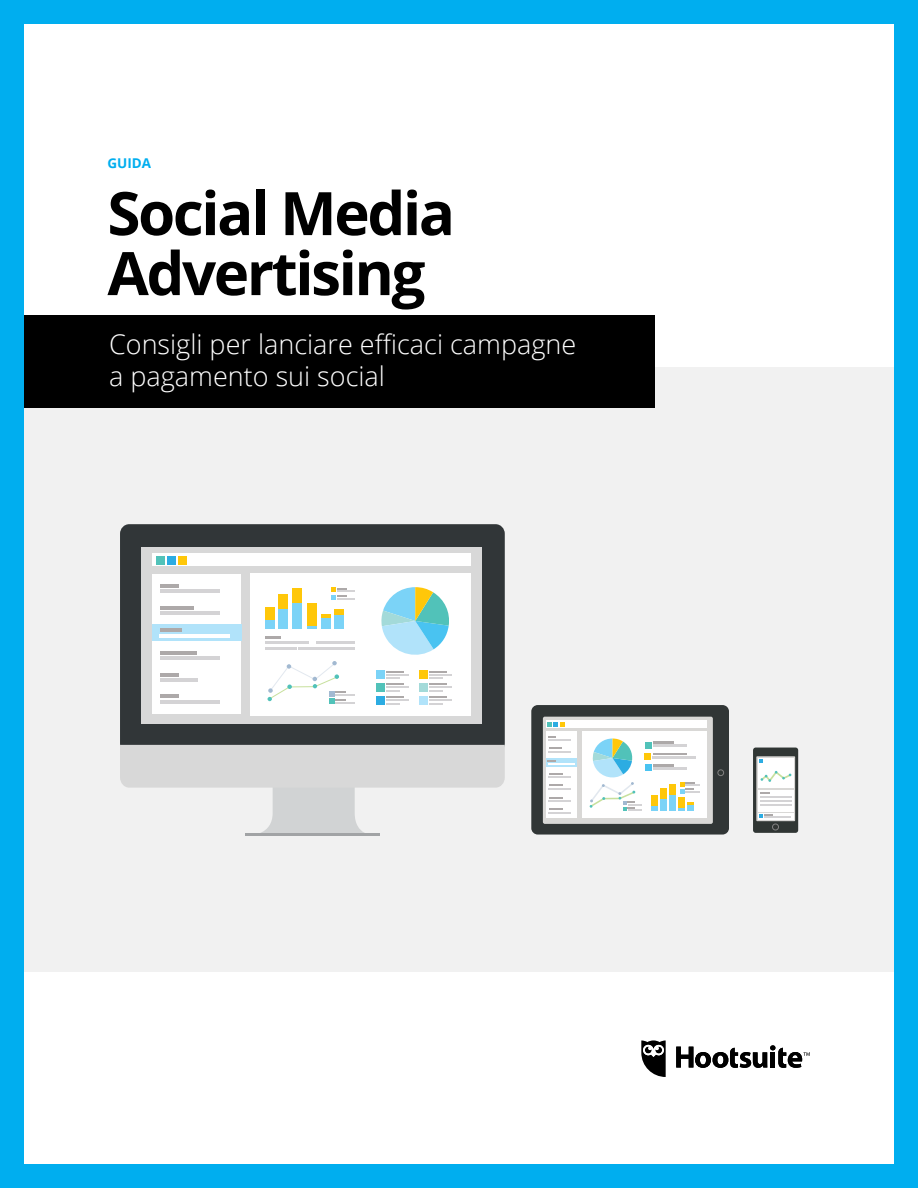
<style>
.page{position:relative;width:918px;height:1188px;background:#fff}
.page>*{position:absolute;margin:0;border:0;box-sizing:border-box;transform-origin:0 0}
.t1{font:700 60px/60px "Open Sans";letter-spacing:-.04em;color:#000}
.t2{font:300 27px/31.5px "Open Sans";color:#fff}
.t3{font:700 13.5px "Open Sans";color:#00aeef}
</style>
<div class="page">
<div style="left:24px;top:367px;width:870px;height:605px;background:#f1f1f1"></div>
<div style="left:0;top:0;width:918px;height:1188px;border:24px solid #00aeef"></div>
<svg style="left:676px;top:1045px;width:134px;height:23px"></svg>
<svg style="left:641px;top:1040px;width:25px;height:37px"></svg>
<div style="left:24px;top:315px;width:631px;height:93px;background:#000"></div>
<div style="left:120px;top:524px;width:385px;height:229px;background:#313638;border-radius:9px"></div>
<div style="left:141px;top:547px;width:341px;height:176px;background:#d8d8d8"></div>
<svg style="left:120px;top:745px;width:385px;height:88px"></svg>
<hr style="left:245px;top:833px;width:135px;height:3px;background:#a1a3a5">
<div style="left:152px;top:554px;width:319px;height:12px;background:#fff"></div>
<div style="left:251px;top:574px;width:220px;height:142px;background:#fff"></div>
<div style="left:156px;top:556px;width:9px;height:8px;background:#51c2b9"></div>
<div style="left:167px;top:556px;width:9px;height:8px;background:#2cace2"></div>
<div style="left:179px;top:556px;width:8px;height:8px;background:#ffc709"></div>
<div style="left:265px;top:619px;width:10px;height:10px;background:#7bd3f7"></div>
<div style="left:265px;top:608px;width:10px;height:12px;background:#ffc709"></div>
<hr style="left:307px;top:625px;width:10px;height:4px;background:#7bd3f7">
<div style="left:307px;top:603px;width:10px;height:23px;background:#ffc709"></div>
<div style="left:321px;top:618px;width:10px;height:11px;background:#7bd3f7"></div>
<svg style="left:321px;top:615px;width:10px;height:3px"></svg>
<div style="left:278px;top:608px;width:10px;height:21px;background:#7bd3f7"></div>
<div style="left:278px;top:594px;width:10px;height:15px;background:#ffc709"></div>
<div style="left:293px;top:601px;width:9px;height:28px;background:#7bd3f7"></div>
<div style="left:293px;top:588px;width:9px;height:15px;background:#ffc709"></div>
<svg style="left:332px;top:588px;width:23px;height:12px"></svg>
<hr style="left:265px;top:636px;width:16px;height:3px;background:#ada9a9">
<hr style="left:265px;top:641px;width:44px;height:3px;background:#d4d3d5">
<hr style="left:317px;top:641px;width:38px;height:3px;background:#d4d3d5">
<hr style="left:265px;top:647px;width:31px;height:2px;background:#d4d3d5">
<hr style="left:298px;top:647px;width:57px;height:2px;background:#d4d3d5">
<div style="left:152px;top:574px;width:89px;height:140px;background:#fff"></div>
<hr style="left:160px;top:585px;width:19px;height:3px;background:#ada9a9">
<hr style="left:160px;top:590px;width:59px;height:3px;background:#d4d3d5">
<hr style="left:160px;top:607px;width:34px;height:3px;background:#ada9a9">
<hr style="left:160px;top:612px;width:59px;height:3px;background:#d4d3d5">
<hr style="left:160px;top:651px;width:36px;height:4px;background:#ada9a9">
<hr style="left:160px;top:656px;width:59px;height:4px;background:#d4d3d5">
<hr style="left:160px;top:673px;width:19px;height:3px;background:#ada9a9">
<hr style="left:160px;top:678px;width:37px;height:3px;background:#d4d3d5">
<hr style="left:160px;top:695px;width:19px;height:3px;background:#ada9a9">
<hr style="left:160px;top:700px;width:59px;height:3px;background:#d4d3d5">
<div style="left:152px;top:625px;width:89px;height:16px;background:#b1e3fa"></div>
<hr style="left:160px;top:629px;width:21px;height:3px;background:#ada9a9">
<hr style="left:160px;top:634px;width:70px;height:3px;background:#fff">
<svg style="left:268px;top:661px;width:86px;height:43px"></svg>
<svg style="left:381px;top:587px;width:68px;height:68px"></svg>
<div style="left:376px;top:671px;width:8px;height:8px;background:#7bd3f7"></div>
<svg style="left:386px;top:671px;width:17px;height:1px"></svg>
<hr style="left:386px;top:674px;width:22px;height:2px;background:#d4d3d5">
<div style="left:376px;top:683px;width:8px;height:9px;background:#51c2b9"></div>
<div style="left:376px;top:696px;width:8px;height:8px;background:#2cace2"></div>
<svg style="left:386px;top:678px;width:22px;height:26px"></svg>
<div style="left:419px;top:671px;width:9px;height:8px;background:#ffc709"></div>
<svg style="left:430px;top:671px;width:17px;height:1px"></svg>
<hr style="left:430px;top:674px;width:22px;height:2px;background:#d4d3d5">
<div style="left:419px;top:683px;width:9px;height:9px;background:#a3dad9"></div>
<div style="left:419px;top:696px;width:9px;height:8px;background:#b1e3fa"></div>
<svg style="left:430px;top:678px;width:22px;height:26px"></svg>
<div style="left:334px;top:613px;width:10px;height:16px;background:#7bd3f7"></div>
<div style="left:334px;top:609px;width:10px;height:5px;background:#ffc709"></div>
<div style="left:531px;top:705px;width:198px;height:130px;background:#313636;border-radius:6px"></div>
<div style="left:543px;top:717px;width:170px;height:107px;background:#d9d8d6;border-radius:2px"></div>
<div style="left:546px;top:720px;width:161px;height:8px;background:#fff"></div>
<div style="left:546px;top:732px;width:31px;height:86px;background:#fff"></div>
<svg style="left:547px;top:722px;width:18px;height:4px"></svg>
<svg style="left:549px;top:736px;width:7px;height:2px"></svg>
<hr style="left:549px;top:739px;width:22px;height:2px;background:#d4d3d5">
<svg style="left:549px;top:748px;width:22px;height:4px"></svg>
<svg style="left:549px;top:773px;width:13px;height:1px"></svg>
<hr style="left:549px;top:776px;width:22px;height:2px;background:#d4d3d5">
<div style="left:546px;top:758px;width:31px;height:9px;background:#b1e3fa"></div>
<svg style="left:548px;top:760px;width:8px;height:2px"></svg>
<hr style="left:548px;top:763px;width:26px;height:2px;background:#fff">
<div style="left:582px;top:732px;width:125px;height:86px;background:#fff"></div>
<div style="left:644px;top:753px;width:7px;height:7px;background:#ffc709"></div>
<hr style="left:653px;top:753px;width:33px;height:2px;background:#ada9a9">
<hr style="left:653px;top:756px;width:43px;height:2px;background:#d4d3d5">
<div style="left:645px;top:742px;width:7px;height:7px;background:#51c2b9"></div>
<hr style="left:653px;top:742px;width:20px;height:2px;background:#ada9a9">
<hr style="left:653px;top:745px;width:34px;height:2px;background:#d4d3d5">
<div style="left:645px;top:764px;width:7px;height:7px;background:#49c3f1"></div>
<hr style="left:653px;top:764px;width:20px;height:2px;background:#ada9a9">
<hr style="left:653px;top:767px;width:34px;height:2px;background:#d4d3d5">
<svg style="left:651px;top:806px;width:6px;height:5px"></svg>
<div style="left:651px;top:795px;width:6px;height:11px;background:#ffc709"></div>
<div style="left:679px;top:797px;width:6px;height:11px;background:#ffc709"></div>
<div style="left:688px;top:804px;width:6px;height:7px;background:#7bd3f7"></div>
<svg style="left:679px;top:803px;width:15px;height:7px"></svg>
<div style="left:660px;top:798px;width:7px;height:13px;background:#7bd3f7"></div>
<div style="left:660px;top:789px;width:7px;height:10px;background:#ffc709"></div>
<div style="left:670px;top:794px;width:6px;height:17px;background:#7bd3f7"></div>
<div style="left:670px;top:784px;width:6px;height:11px;background:#ffc709"></div>
<svg style="left:680px;top:782px;width:20px;height:11px"></svg>
<div style="left:717px;top:769px;width:7px;height:7px;border:1px solid #828181;border-radius:50%"></div>
<svg style="left:549px;top:785px;width:13px;height:1px"></svg>
<hr style="left:549px;top:788px;width:22px;height:2px;background:#d4d3d5">
<svg style="left:549px;top:797px;width:13px;height:2px"></svg>
<hr style="left:549px;top:800px;width:22px;height:2px;background:#d4d3d5">
<svg style="left:549px;top:809px;width:13px;height:1px"></svg>
<hr style="left:549px;top:812px;width:22px;height:2px;background:#d4d3d5">
<svg style="left:589px;top:739px;width:52px;height:72px"></svg>
<div style="left:753px;top:748px;width:45px;height:85px;background:#303634;border-radius:3px"></div>
<svg style="left:756px;top:756px;width:39px;height:65px"></svg>
<div style="left:758px;top:758px;width:36px;height:6px;background:#fff"></div>
<div style="left:758px;top:766px;width:36px;height:22px;background:#fff"></div>
<svg style="left:759px;top:759px;width:4px;height:4px"></svg>
<div style="left:758px;top:790px;width:36px;height:21px;background:#fff"></div>
<div style="left:758px;top:813px;width:36px;height:6px;background:#fff"></div>
<svg style="left:760px;top:792px;width:10px;height:2px"></svg>
<hr style="left:760px;top:796px;width:32px;height:2px;background:#d4d3d5">
<svg style="left:759px;top:814px;width:32px;height:4px"></svg>
<hr style="left:760px;top:800px;width:32px;height:2px;background:#d4d3d5">
<hr style="left:760px;top:804px;width:32px;height:2px;background:#d4d3d5">
<div style="left:772px;top:824px;width:7px;height:6px;border:1px solid #828181;border-radius:50%"></div>
<svg style="left:760px;top:771px;width:32px;height:11px"></svg>
<p class="t3" style="left:107px;top:154px;width:45px">GUIDA</p>
<h1 class="t1" style="left:107px;top:182px;width:349px">Social Media<br>Advertising</h1>
<p class="t2" style="left:109px;top:328px;width:469px">Consigli per lanciare efficaci campagne a pagamento sui social</p>
</div>
